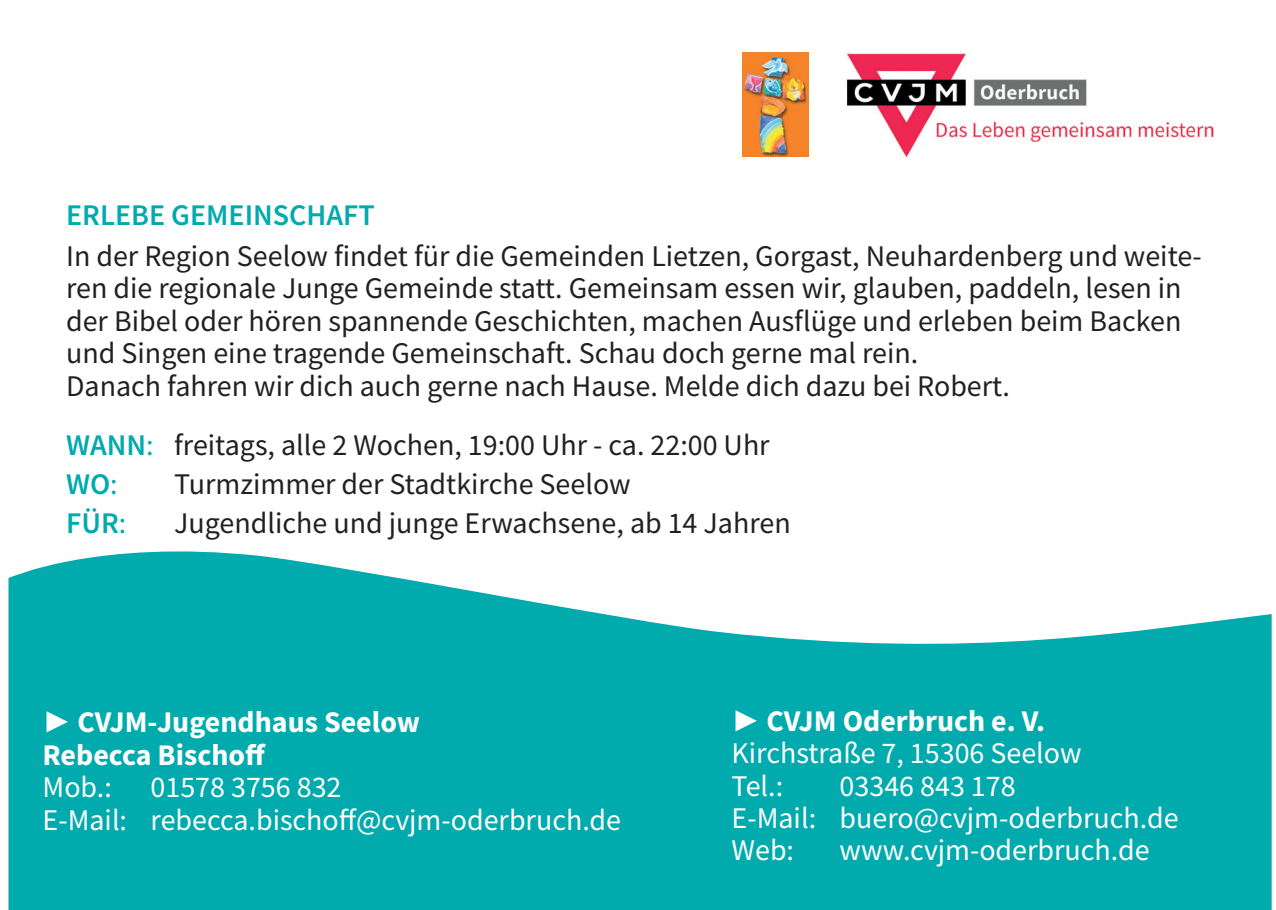
<style>
.page{position:relative;width:1276px;height:910px;background:#fff}
.page>*{position:absolute;margin:0;border:0;box-sizing:border-box;transform-origin:0 0}
.t1{font:30px/32.4px "Source Sans Pro";color:#231f20}
.t2{font:30px "Source Sans Pro";color:#fff}
.t3{font:700 30px "Source Sans Pro";color:#fff}
.t4{font:600 30px "Source Sans Pro";color:#00aaad}
.s1{font-weight:600;color:#00aaad}
.s2{color:#00aaad}
.s3{font-weight:400}
.s4{font-family:"Impact";font-weight:400}
</style>
<div class="page">
<img style="left:846px;top:53px;width:368px;height:105px">
<svg style="left:9px;top:551px;width:1262px;height:359px;background:#26b6b9"></svg>
<img style="left:742px;top:52px;width:66px;height:104px">
<p class="t4" style="left:66px;top:195px;width:310px">ERLEBE GEMEINSCHAFT</p>
<p class="t1" style="left:66px;top:240px;width:1137px">In der Region Seelow findet für die Gemeinden Lietzen, Gorgast, Neuhardenberg und weite&shy;ren die regionale Junge Gemeinde statt. Gemeinsam essen wir, glauben, paddeln, lesen in der Bibel oder hören spannende Geschichten, machen Ausflüge und erleben beim Backen und Singen eine tragende Gemeinschaft. Schau doch gerne mal rein.</p>
<p class="t1" style="left:66px;top:369px;width:945px">Danach fahren wir dich auch gerne nach Hause. Melde dich dazu bei Robert.</p>
<p class="t1" style="left:66px;top:429px;width:705px"><span class="s1">WANN</span><span class="s2">:</span> freitags, alle 2 Wochen, 19:00 Uhr - ca. 22:00 Uhr</p>
<p class="t4" style="left:66px;top:464px;width:53px">WO<span class="s3">:</span></p>
<p class="t1" style="left:174px;top:468px;width:458px">Turmzimmer der Stadtkirche Seelow</p>
<p class="t4" style="left:66px;top:503px;width:62px">FÜR<span class="s3">:</span></p>
<p class="t1" style="left:174px;top:507px;width:618px">Jugendliche und junge Erwachsene, ab 14 Jahren</p>
<p class="t3" style="left:43px;top:702px;width:379px"><span class="s4">►</span> CVJM-Jugendhaus Seelow</p>
<p class="t3" style="left:43px;top:734px;width:225px">Rebecca Bischoff</p>
<p class="t2" style="left:43px;top:768px;width:71px">Mob.:</p>
<p class="t2" style="left:151px;top:768px;width:192px">01578 3756 832</p>
<p class="t2" style="left:43px;top:800px;width:580px">E-Mail: rebecca.bischoff@cvjm-oderbruch.de</p>
<p class="t3" style="left:731px;top:700px;width:315px"><span class="s4">►</span> CVJM Oderbruch e. V.</p>
<p class="t2" style="left:731px;top:734px;width:351px">Kirchstraße 7, 15306 Seelow</p>
<p class="t2" style="left:731px;top:767px;width:53px">Tel.:</p>
<p class="t2" style="left:839px;top:767px;width:178px">03346 843 178</p>
<p class="t2" style="left:731px;top:799px;width:448px">E-Mail: buero@cvjm-oderbruch.de</p>
<p class="t2" style="left:731px;top:831px;width:64px">Web:</p>
<p class="t2" style="left:839px;top:831px;width:311px">www.cvjm-oderbruch.de</p>
</div>
